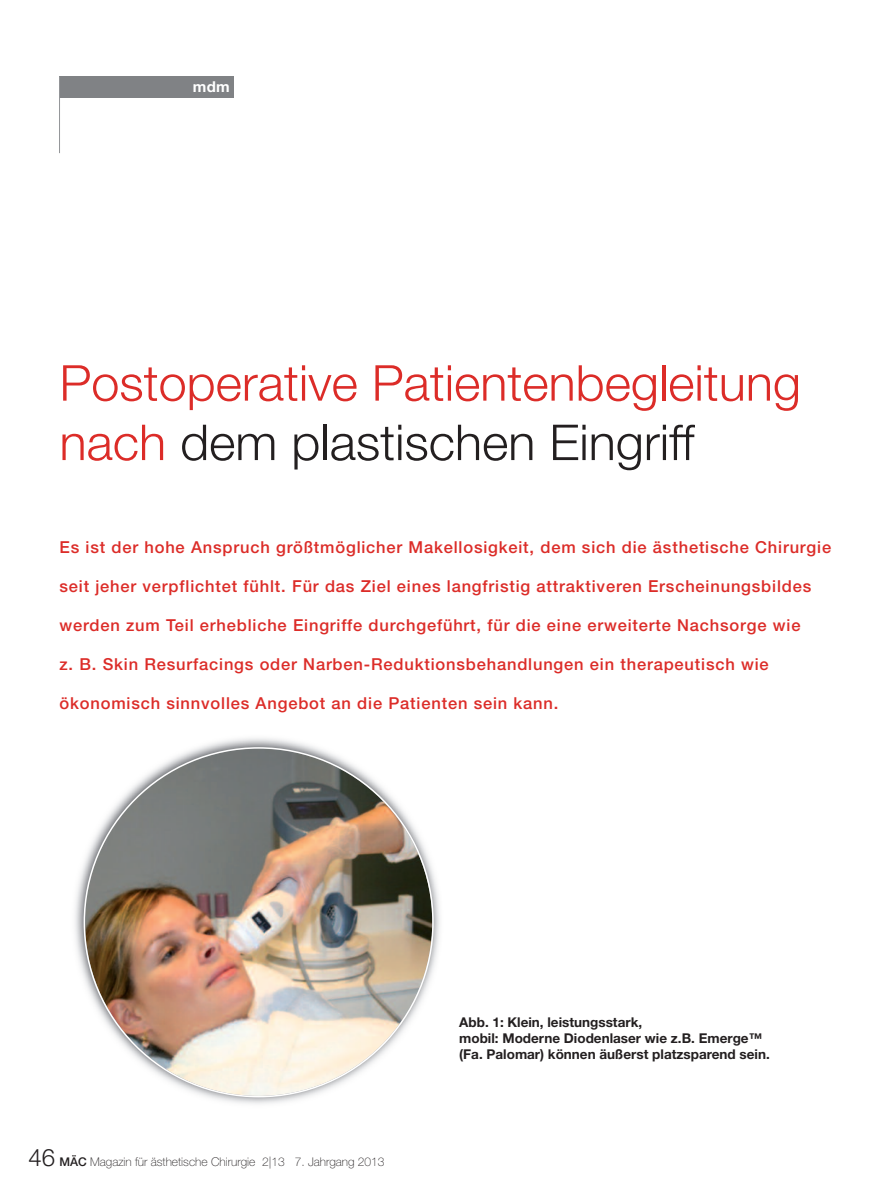
<style>
.page{position:relative;width:893px;height:1191px;background:#fff}
.page>*{position:absolute;margin:0;border:0;box-sizing:border-box;transform-origin:0 0}
.t1{font:300 49.5px/59.4px "Helvetica Neue LT Std";color:#dc2c28}
.t2{font:500 16.5px "Helvetica Neue LT Std";letter-spacing:.05em;color:#dc2c28}
.t3{font:700 15px "Helvetica Neue LT Std";color:#fff}
.t4{font:700 13.5px/16.2px "Helvetica Neue LT Std";color:#231f20}
.t5{font:100 12px "Helvetica Neue LT Std";color:#231f20}
.s1{color:#231f20}
.s2{font-weight:300;font-size:24px}
.s3{font-weight:500}
</style>
<div class="page">
<div style="left:60px;top:77px;width:174px;height:21px;background:#808285"></div>
<hr style="left:59px;top:77px;width:1px;height:76px;background:#939598">
<img style="left:75px;top:738px;width:365px;height:366px">
<img style="left:84px;top:747px;width:350px;height:350px">
<p class="t3" style="left:193px;top:81px;width:38px">mdm</p>
<h1 class="t1" style="left:60px;top:358px;width:743px">Postoperative Patientenbegleitung nach <span class="s1">dem plastischen Eingriff</span></h1>
<p class="t2" style="left:60px;top:541px;width:773px">Es ist der hohe Anspruch größtmöglicher Makellosigkeit, dem sich die ästhetische Chirurgie</p>
<p class="t2" style="left:60px;top:580px;width:753px">seit jeher verpflichtet fühlt. Für das Ziel eines langfristig attraktiveren Erscheinungsbildes</p>
<p class="t2" style="left:60px;top:619px;width:742px">werden zum Teil erhebliche Eingriffe durchgeführt, für die eine erweiterte Nachsorge wie</p>
<p class="t2" style="left:60px;top:658px;width:711px">z. B. Skin Resurfacings oder Narben-Reduktionsbehandlungen ein therapeutisch wie</p>
<p class="t2" style="left:60px;top:697px;width:500px">ökonomisch sinnvolles Angebot an die Patienten sein kann.</p>
<p class="t5" style="left:29px;top:1157px;width:357px"><span class="s2">46</span> <span class="s3">MÄC</span> Magazin für ästhetische Chirurgie 2|13 7. Jahrgang 2013</p>
<p class="t4" style="left:459px;top:1015px;width:312px">Abb. 1: Klein, leistungsstark,<br>mobil: Moderne Diodenlaser wie z.B. Emerge™ (Fa. Palomar) können äußerst platzsparend sein.</p>
</div>
